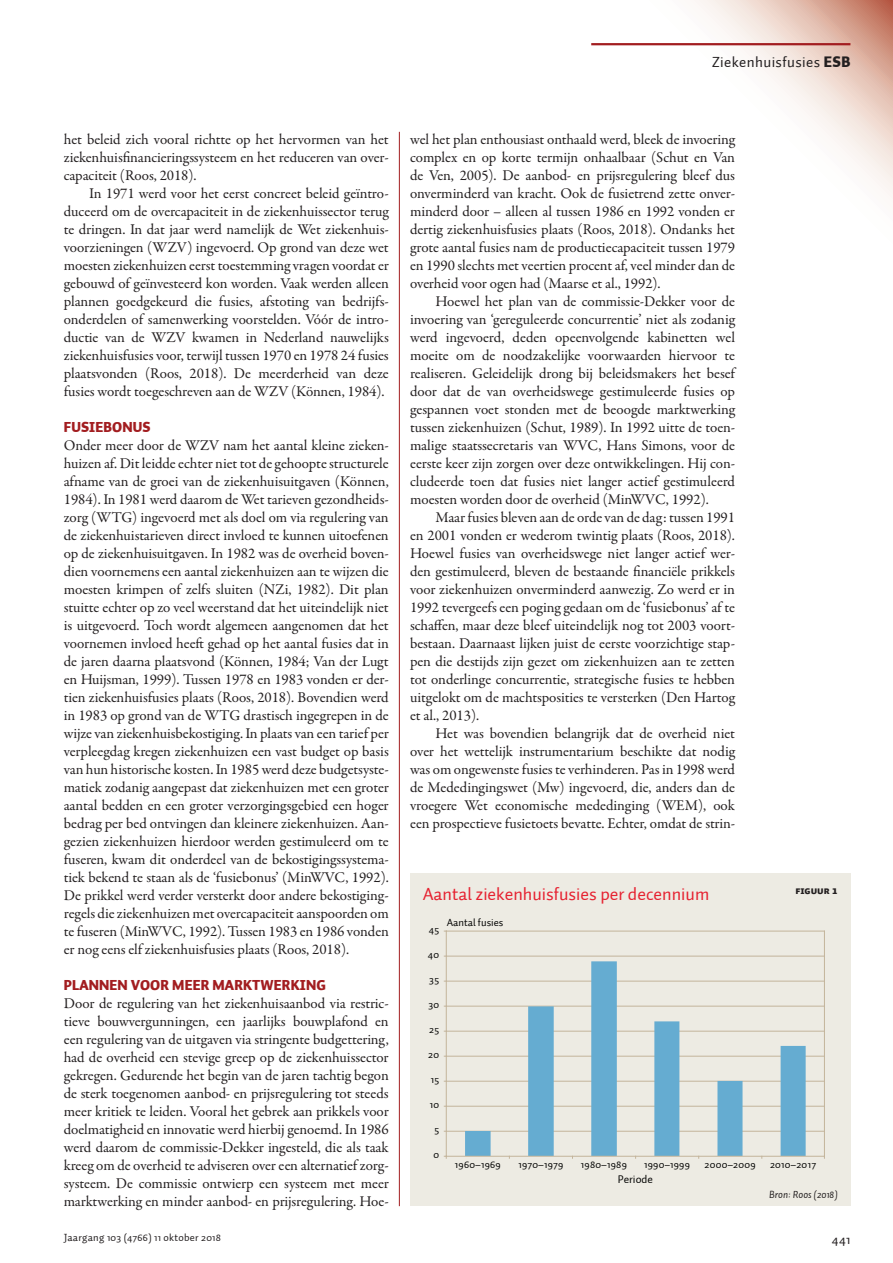
<style>
.page{position:relative;width:893px;height:1263px;background:#fff}
.page>*{position:absolute;margin:0;border:0;box-sizing:border-box;transform-origin:0 0}
.KDK1_FiguurKop{font:18px "Auto 1";color:#e62130}
.PLAT_EersteAlinea{font:15px/18px "Garamond Premr Pro";letter-spacing:-.005em;color:#231f20;text-align:justify}
.PLAT_VervolgAlinea{font:15px/18px "Garamond Premr Pro";letter-spacing:-.005em;color:#231f20;text-align:justify}
.t1{font:15px "Auto 1";letter-spacing:.025em;color:#231f20}
.PTK1_Tussenkop{font:900 14.25px "Auto 1";letter-spacing:.01em;color:#a21d20}
.t2{font:13.5px "Auto 1";color:#231f20}
.t3{font:11.4px "Auto 1";color:#050504}
.t4{font:10.65px "Auto 1";letter-spacing:.03em;color:#050504}
.t5{font:10.65px "Auto 1";color:#050504}
.t6{font:10.5px "Auto 1";letter-spacing:.025em;color:#231f20}
.KDPT_KaderBron{font:italic 10.5px "Auto 1";color:#231f20}
.KDK2_Figuurnummer{font:10.5px "Auto 1 Black Sm Cp";color:#231f20}
.s1{font-weight:900}
</style>
<div class="page">
<svg style="left:641px;top:0;width:252px;height:199px"></svg>
<hr style="left:591px;top:43px;width:259px;height:2px;background:#a21d20">
<div style="left:410px;top:873px;width:440px;height:333px;background:#edebe3"></div>
<hr style="left:446px;top:956px;width:378px;height:1px;background:#c3b49b">
<hr style="left:446px;top:981px;width:378px;height:1px;background:#c3b49b">
<hr style="left:446px;top:1006px;width:378px;height:1px;background:#c3b49b">
<hr style="left:446px;top:1031px;width:378px;height:1px;background:#c3b49b">
<hr style="left:446px;top:1056px;width:378px;height:1px;background:#c3b49b">
<hr style="left:446px;top:1081px;width:378px;height:1px;background:#c3b49b">
<hr style="left:446px;top:1106px;width:378px;height:1px;background:#c3b49b">
<hr style="left:446px;top:1131px;width:378px;height:1px;background:#c3b49b">
<svg style="left:465px;top:961px;width:341px;height:195px"></svg>
<hr style="left:446px;top:931px;width:1px;height:225px;background:#c3b49b">
<hr style="left:824px;top:931px;width:1px;height:225px;background:#c3b49b">
<hr style="left:446px;top:1156px;width:378px;height:1px;background:#c3b49b">
<hr style="left:446px;top:931px;width:378px;height:1px;background:#c3b49b">
<hr style="left:399px;top:132px;width:1px;height:1074px;background:#a21d20">
<p class="t1" style="left:712px;top:53px;width:140px">Ziekenhuisfusies <span class="s1">ESB</span></p>
<p class="PLAT_VervolgAlinea" style="left:64px;top:131px;width:326px">het beleid zich vooral richtte op het hervormen van het ziekenhuisfinancieringssysteem en het reduceren van over&shy;capaciteit (Roos, 2018).</p>
<p class="PLAT_VervolgAlinea" style="left:64px;top:185px;width:327px;text-indent:26px">In 1971 werd voor het eerst concreet beleid geïntro&shy;duceerd om de overcapaciteit in de ziekenhuissector terug te dringen. In dat jaar werd namelijk de Wet ziekenhuis&shy;voorzieningen (WZV) ingevoerd. Op grond van deze wet moesten ziekenhuizen eerst toestemming vragen voordat er gebouwd of geïnvesteerd kon worden. Vaak werden alleen plannen goedgekeurd die fusies, afstoting van bedrijfs&shy;onderdelen of samenwerking voorstelden. Vóór de intro&shy;ductie van de WZV kwamen in Nederland nauwelijks ziekenhuisfusies voor, terwijl tussen 1970 en 1978 24 fusies plaatsvonden (Roos, 2018). De meerderheid van deze fusies wordt toegeschreven aan de WZV (Können, 1984).</p>
<p class="PTK1_Tussenkop" style="left:64px;top:418px;width:88px">FUSIEBONUS</p>
<p class="PLAT_EersteAlinea" style="left:64px;top:437px;width:327px">Onder meer door de WZV nam het aantal kleine zieken&shy;huizen af. Dit leidde echter niet tot de gehoopte structurele afname van de groei van de ziekenhuisuitgaven (Können, 1984). In 1981 werd daarom de Wet tarieven gezondheids&shy;zorg (WTG) ingevoerd met als doel om via regulering van de ziekenhuistarieven direct invloed te kunnen uitoefenen op de ziekenhuisuitgaven. In 1982 was de overheid boven&shy;dien voornemens een aantal ziekenhuizen aan te wijzen die moesten krimpen of zelfs sluiten (NZi, 1982). Dit plan stuitte echter op zo veel weerstand dat het uiteindelijk niet is uitgevoerd. Toch wordt algemeen aangenomen dat het voornemen invloed heeft gehad op het aantal fusies dat in de jaren daarna plaatsvond (Können, 1984; Van der Lugt en Huijsman, 1999). Tussen 1978 en 1983 vonden er der&shy;tien ziekenhuisfusies plaats (Roos, 2018). Bovendien werd in 1983 op grond van de WTG drastisch ingegrepen in de wijze van ziekenhuisbekostiging. In plaats van een tarief per verpleegdag kregen ziekenhuizen een vast budget op basis van hun historische kosten. In 1985 werd deze budgetsyste&shy;matiek zodanig aangepast dat ziekenhuizen met een groter aantal bedden en een groter verzorgingsgebied een hoger bedrag per bed ontvingen dan kleinere ziekenhuizen. Aan&shy;gezien ziekenhuizen hierdoor werden gestimuleerd om te fuseren, kwam dit onderdeel van de bekostigingssystema&shy;tiek bekend te staan als de ‘fusiebonus’ (MinWVC, 1992).<br>De prikkel werd verder versterkt door andere bekostiging&shy;regels die ziekenhuizen met overcapaciteit aanspoorden om te fuseren (MinWVC, 1992). Tussen 1983 en 1986 vonden er nog eens elf ziekenhuisfusies plaats (Roos, 2018).</p>
<p class="PTK1_Tussenkop" style="left:64px;top:976px;width:264px">PLANNEN VOOR MEER MARKTWERKING</p>
<p class="PLAT_EersteAlinea" style="left:64px;top:995px;width:327px">Door de regulering van het ziekenhuisaanbod via restric&shy;tieve bouwvergunningen, een jaarlijks bouwplafond en een regulering van de uitgaven via stringente budgettering, had de overheid een stevige greep op de ziekenhuissector gekregen. Gedurende het begin van de jaren tachtig begon de sterk toegenomen aanbod- en prijsregulering tot steeds meer kritiek te leiden. Vooral het gebrek aan prikkels voor doelmatigheid en innovatie werd hierbij genoemd. In 1986 werd daarom de commissie-Dekker ingesteld, die als taak kreeg om de overheid te adviseren over een alternatief zorg&shy;systeem. De commissie ontwierp een systeem met meer marktwerking en minder aanbod- en prijsregulering. Hoe-</p>
<p class="t6" style="left:64px;top:1231px;width:159px">Jaargang 103 (4766) 11 oktober 2018</p>
<p class="PLAT_EersteAlinea" style="left:410px;top:131px;width:327px">wel het plan enthousiast onthaald werd, bleek de invoering complex en op korte termijn onhaalbaar (Schut en Van de Ven, 2005). De aanbod- en prijsregulering bleef dus onverminderd van kracht. Ook de fusietrend zette onver&shy;minderd door – alleen al tussen 1986 en 1992 vonden er dertig ziekenhuisfusies plaats (Roos, 2018). Ondanks het grote aantal fusies nam de productiecapaciteit tussen 1979 en 1990 slechts met veertien procent af, veel minder dan de overheid voor ogen had (Maarse et al., 1992).</p>
<p class="PLAT_VervolgAlinea" style="left:410px;top:293px;width:327px;text-indent:26px">Hoewel het plan van de commissie-Dekker voor de invoering van ‘gereguleerde concurrentie’ niet als zodanig werd ingevoerd, deden opeenvolgende kabinetten wel moeite om de noodzakelijke voorwaarden hiervoor te realiseren. Geleidelijk drong bij beleidsmakers het besef door dat de van overheidswege gestimuleerde fusies op gespannen voet stonden met de beoogde marktwerking tussen ziekenhuizen (Schut, 1989). In 1992 uitte de toen&shy;malige staatssecretaris van WVC, Hans Simons, voor de eerste keer zijn zorgen over deze ontwikkelingen. Hij con&shy;cludeerde toen dat fusies niet langer actief gestimuleerd moesten worden door de overheid (MinWVC, 1992).</p>
<p class="PLAT_VervolgAlinea" style="left:410px;top:509px;width:327px;text-indent:26px">Maar fusies bleven aan de orde van de dag: tussen 1991 en 2001 vonden er wederom twintig plaats (Roos, 2018).<br>Hoewel fusies van overheidswege niet langer actief wer&shy;den gestimuleerd, bleven de bestaande financiële prikkels voor ziekenhuizen onverminderd aanwezig. Zo werd er in 1992 tevergeefs een poging gedaan om de ‘fusiebonus’ af te schaffen, maar deze bleef uiteindelijk nog tot 2003 voort&shy;bestaan. Daarnaast lijken juist de eerste voorzichtige stap&shy;pen die destijds zijn gezet om ziekenhuizen aan te zetten tot onderlinge concurrentie, strategische fusies te hebben uitgelokt om de machtsposities te versterken (Den Hartog et al., 2013).</p>
<p class="PLAT_VervolgAlinea" style="left:410px;top:725px;width:327px;text-indent:26px">Het was bovendien belangrijk dat de overheid niet over het wettelijk instrumentarium beschikte dat nodig was om ongewenste fusies te verhinderen. Pas in 1998 werd de Mededingingswet (Mw) ingevoerd, die, anders dan de vroegere Wet economische mededinging (WEM), ook een prospectieve fusietoets bevatte. Echter, omdat de strin-</p>
<p class="KDK1_FiguurKop" style="left:423px;top:883px;width:288px">Aantal ziekenhuisfusies per decennium</p>
<p class="KDK2_Figuurnummer" style="left:795px;top:885px;width:44px">FIGUUR 1</p>
<p class="t4" style="left:429px;top:923px;width:12px">45</p>
<p class="t4" style="left:428px;top:948px;width:13px">40</p>
<p class="t4" style="left:429px;top:973px;width:11px">35</p>
<p class="t4" style="left:428px;top:998px;width:12px">30</p>
<p class="t4" style="left:429px;top:1023px;width:12px">25</p>
<p class="t4" style="left:428px;top:1048px;width:12px">20</p>
<p class="t4" style="left:431px;top:1073px;width:10px">15</p>
<p class="t4" style="left:430px;top:1098px;width:11px">10</p>
<p class="t4" style="left:434px;top:1123px;width:6px">5</p>
<p class="t4" style="left:433px;top:1148px;width:7px">0</p>
<p class="t5" style="left:447px;top:916px;width:58px">Aantal fusies</p>
<p class="t4" style="left:455px;top:1158px;width:47px">1960–1969</p>
<p class="t4" style="left:518px;top:1158px;width:47px">1970–1979</p>
<p class="t4" style="left:581px;top:1158px;width:47px">1980–1989</p>
<p class="t3" style="left:618px;top:1172px;width:37px">Periode</p>
<p class="t4" style="left:644px;top:1158px;width:47px">1990–1999</p>
<p class="t4" style="left:704px;top:1158px;width:53px">2000–2009</p>
<p class="t4" style="left:770px;top:1158px;width:48px">2010–2017</p>
<p class="KDPT_KaderBron" style="left:769px;top:1187px;width:70px">Bron: Roos (2018)</p>
<p class="t2" style="left:832px;top:1231px;width:20px">441</p>
</div>
